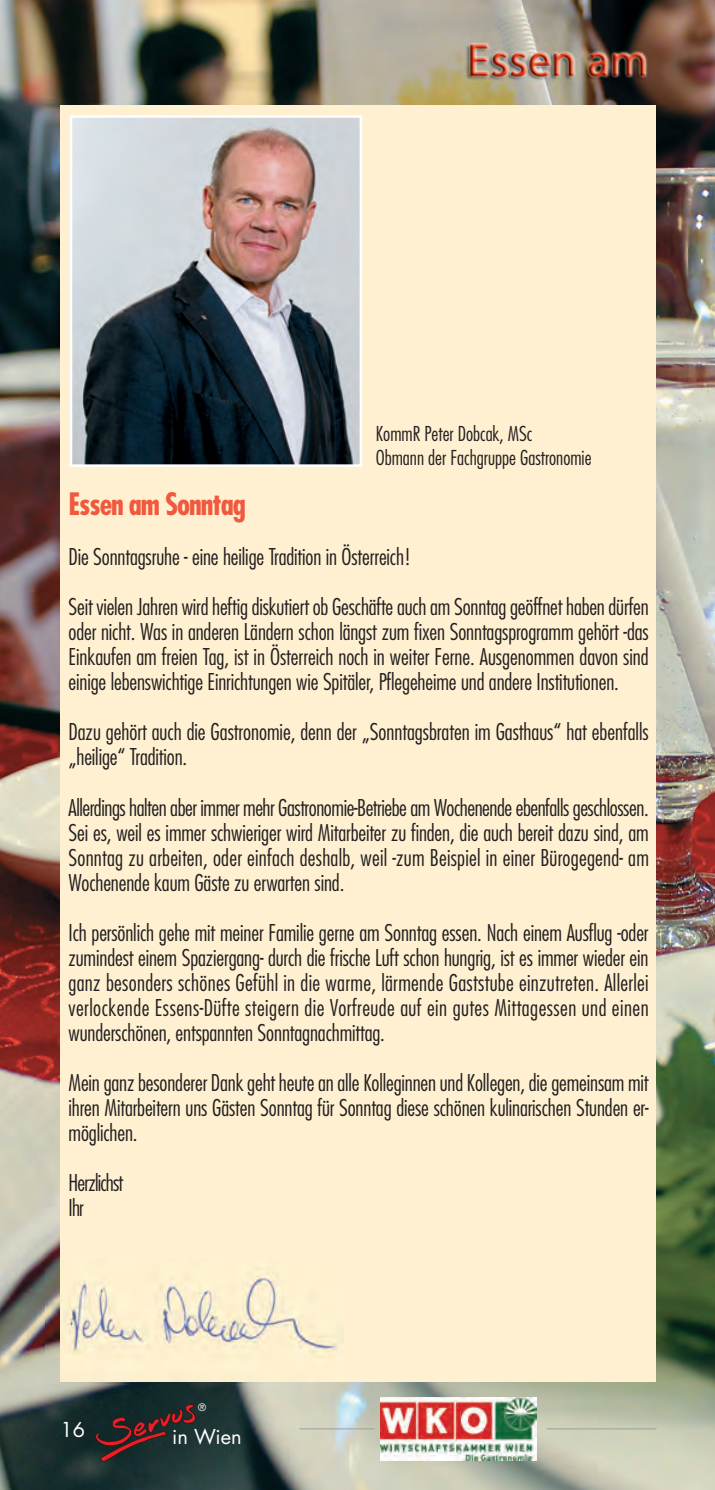
<style>
.page{position:relative;width:715px;height:1490px;background:#fff}
.page>*{position:absolute;margin:0;border:0;box-sizing:border-box;transform-origin:0 0}
.t1{font:700 condensed 30px "Futura";letter-spacing:-.035em;color:#f0593e}
.t2{font:300 condensed 22.5px/25px "Futura";letter-spacing:-.005em;color:#231f20;text-align:justify}
.t3{font:300 condensed 22.5px/25px "Futura";letter-spacing:-.035em;color:#231f20}
.t4{font:300 condensed 20px/24px "Futura";color:#231f20}
.t5{font:20px "Futura";color:#fff}
.t6{font:10px "Futura";color:#fff}
</style>
<div class="page">
<img style="left:0;top:0;width:714px;height:1489px">
<div style="left:60px;top:105px;width:596px;height:1276px;background:#fef0d0"></div>
<svg style="left:95px;top:1403px;width:105px;height:58px;background:#322a2a"></svg>
<hr style="left:299px;top:1428px;width:75px;height:1px;background:#9d9fa2">
<hr style="left:546px;top:1428px;width:110px;height:1px;background:#9d9fa2">
<img style="left:73px;top:118px;width:286px;height:346px">
<div style="left:70px;top:115px;width:292px;height:352px;border:2px solid #fff"></div>
<img style="left:45px;top:1259px;width:298px;height:124px">
<img style="left:380px;top:1397px;width:156px;height:63px">
<svg style="left:0;top:1486px;width:4px;height:4px"></svg>
<svg style="left:712px;top:1486px;width:3px;height:4px"></svg>
<p class="t4" style="left:375px;top:422px;width:217px">KommR Peter Dobcak, MSc<br>Obmann der Fachgruppe Gastronomie</p>
<h1 class="t1" style="left:68px;top:491px;width:179px">Essen am Sonntag</h1>
<p class="t2" style="left:68px;top:546px;width:344px">Die Sonntagsruhe - eine heilige Tradition in Österreich!</p>
<p class="t2" style="left:68px;top:596px;width:581px">Seit vielen Jahren wird heftig diskutiert ob Geschäfte auch am Sonntag geöffnet haben dürfen oder nicht. Was in anderen Ländern schon längst zum fixen Sonntagsprogramm gehört -das Einkaufen am freien Tag, ist in Österreich noch in weiter Ferne. Ausgenommen davon sind einige lebenswichtige Einrichtungen wie Spitäler, Pflegeheime und andere Institutionen.</p>
<p class="t2" style="left:68px;top:721px;width:581px">Dazu gehört auch die Gastronomie, denn der „Sonntagsbraten im Gasthaus“ hat ebenfalls „heilige“ Tradition.</p>
<p class="t2" style="left:68px;top:796px;width:581px">Allerdings halten aber immer mehr Gastronomie-Betriebe am Wochenende ebenfalls geschlossen.<br>Sei es, weil es immer schwieriger wird Mitarbeiter zu finden, die auch bereit dazu sind, am Sonntag zu arbeiten, oder einfach deshalb, weil -zum Beispiel in einer Bürogegend- am Wochenende kaum Gäste zu erwarten sind.</p>
<p class="t2" style="left:68px;top:921px;width:581px">Ich persönlich gehe mit meiner Familie gerne am Sonntag essen. Nach einem Ausflug -oder zumindest einem Spaziergang- durch die frische Luft schon hungrig, ist es immer wieder ein ganz besonders schönes Gefühl in die warme, lärmende Gaststube einzutreten. Allerlei verlockende Essens-Düfte steigern die Vorfreude auf ein gutes Mittagessen und einen wunderschönen, entspannten Sonntagnachmittag.</p>
<p class="t2" style="left:68px;top:1071px;width:581px">Mein ganz besonderer Dank geht heute an alle Kolleginnen und Kollegen, die gemeinsam mit ihren Mitarbeitern uns Gästen Sonntag für Sonntag diese schönen kulinarischen Stunden er&shy;möglichen.</p>
<p class="t3" style="left:68px;top:1171px;width:56px">Herzlichst<br>Ihr</p>
<p class="t5" style="left:60px;top:1420px;width:26px">16</p>
<p class="t6" style="left:198px;top:1402px;width:9px">®</p>
<p class="t5" style="left:172px;top:1427px;width:71px">in Wien</p>
</div>
